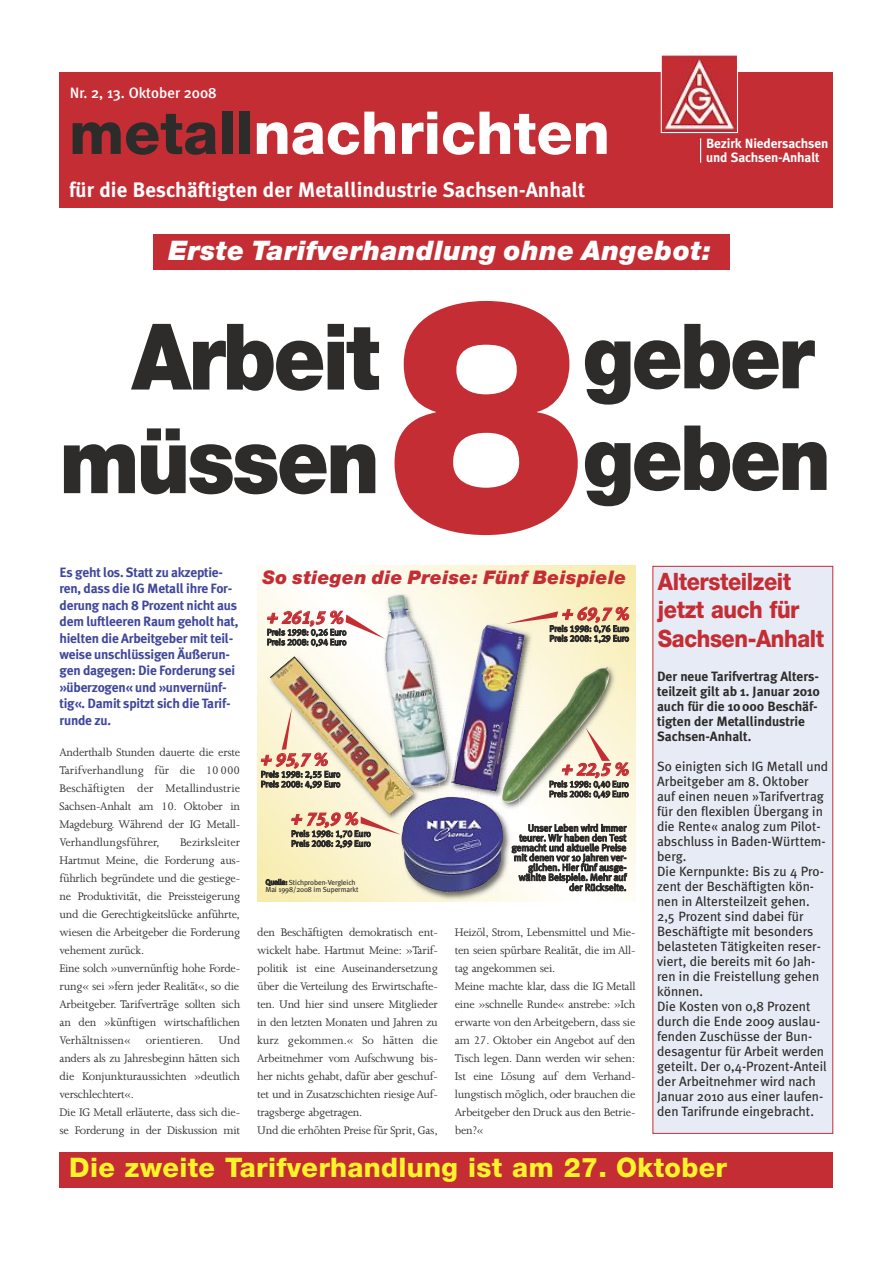
<style>
.page{position:relative;width:893px;height:1263px;background:#fff}
.page>*{position:absolute;margin:0;border:0;box-sizing:border-box;transform-origin:0 0}
.t1{font:900 328.8px "Helvetica Neue";color:#c42d34;scale:.9 1}
.t2{font:900 91.95px/103.6px "Helvetica Neue";letter-spacing:-.035em;color:#2d2c2b;text-align:right;scale:.9 1}
.t3{font:900 90.15px/101.7px "Helvetica Neue";letter-spacing:-.035em;color:#2d2c2b;scale:.9 1}
.t4{font:800 59.25px "Helvetica Neue";color:#fff}
.t5{font:800 27px "Helvetica Neue";letter-spacing:.01em;color:#fcf42b}
.t6{font:italic 900 27px "Helvetica Neue";letter-spacing:.02em;color:#fff}
.t7{font:800 24px/28.5px "Helvetica Neue";letter-spacing:-.02em;color:#c42d34;scale:.9 1}
.t8{font:700 21px "Meta Plus";color:#fff}
.t9{font:18.75px "Helvetica Neue Black Italic+RPPAII OV PHJKBC";letter-spacing:.02em;color:#c42d34}
.t10{font:17.7px "Meta Bold LF Italic+HYLWSK";letter-spacing:-.01em;color:#c42d34}
.t11{font:500 15px "Meta Plus";color:#fff}
.t12{font:13.5px/15px "Meta Plus";color:#2d2c2b}
.t13{font:700 13.5px/16.5px "Meta Plus";letter-spacing:-.015em;color:#3f479b}
.t14{font:700 13.5px/15px "Meta Plus";letter-spacing:-.005em;color:#2d2c2b}
.t15{font:700 13.35px/14.7px "Meta Plus";letter-spacing:-.01em;color:#fff}
.t16{font:12.6px/18px "Joanna";letter-spacing:-.02em;color:#2d2c2b}
.t17{font:9.9px/9.9px "Meta Plus Book Roman+WFSTOJ OV OHJKBC";letter-spacing:-.015em;color:#2d2c2b;text-align:right}
.t18{font:8.85px/9.9px "Meta Book LF Roman+ZCOMTN";letter-spacing:-.025em;color:#2d2c2b}
.t19{font:7.35px/7.4px "Meta Plus Book Roman+WFSTOJ OV OHJKBC";letter-spacing:-.015em;color:#2d2c2b}
.s1{color:#2d2c2b}
</style>
<div class="page">
<div style="left:60px;top:72px;width:773px;height:136px;background:#c42d34"></div>
<svg style="left:700px;top:138px;width:1px;height:25px"></svg>
<img style="left:663px;top:56px;width:73px;height:75px">
<div style="left:661px;top:54px;width:77px;height:79px;border:1px solid #fff"></div>
<div style="left:153px;top:234px;width:576px;height:36px;background:#c42d34"></div>
<div style="left:653px;top:567px;width:179px;height:566px;background:#e7ebf5"></div>
<div style="left:652px;top:566px;width:181px;height:568px;border:1px solid #c42d34"></div>
<div style="left:60px;top:1152px;width:773px;height:36px;background:#c42d34"></div>
<svg style="left:257px;top:566px;width:378px;height:336px"></svg>
<img style="left:393px;top:835px;width:126px;height:67px">
<img style="left:401px;top:835px;width:103px;height:57px">
<img style="left:257px;top:636px;width:151px;height:200px">
<img style="left:270px;top:656px;width:12px;height:158px">
<img style="left:459px;top:607px;width:83px;height:4px">
<img style="left:610px;top:636px;width:25px;height:199px">
<img style="left:610px;top:667px;width:5px;height:142px">
<img style="left:357px;top:576px;width:102px;height:35px">
<img style="left:385px;top:595px;width:63px;height:16px">
<img style="left:282px;top:611px;width:328px;height:224px">
<p class="t11" style="left:70px;top:84px;width:149px">Nr. 2, 13. Oktober 2008</p>
<h3 class="t4" style="left:69px;top:112px;width:542px"><span class="s1">metall</span>nachrichten</h3>
<p class="t15" style="left:706px;top:136px;width:124px">Bezirk Niedersachsen und Sachsen-Anhalt</p>
<h3 class="t8" style="left:69px;top:181px;width:518px">für die Beschäftigten der Metallindustrie Sachsen-Anhalt</h3>
<h3 class="t6" style="left:168px;top:240px;width:544px">Erste Tarifverhandlung ohne Angebot:</h3>
<h2 class="t2" style="left:60px;top:313px;width:357px">Arbeit müssen</h2>
<h1 class="t1" style="left:387px;top:298px;width:221px">8</h1>
<h3 class="t3" style="left:583px;top:313px;width:277px">geber geben</h3>
<p class="t13" style="left:60px;top:564px;width:180px">Es geht los. Statt zu akzeptie&shy;ren, dass die IG Metall ihre For&shy;derung nach 8 Prozent nicht aus dem luftleeren Raum geholt hat, hielten die Arbeitgeber mit teil&shy;weise unschlüssigen Äußerun&shy;gen dagegen: Die Forderung sei »überzogen« und »unvernünf&shy;tig«. Damit spitzt sich die Tarif&shy;runde zu.</p>
<p class="t16" style="left:59px;top:744px;width:182px;text-align:justify">Anderthalb Stunden dauerte die erste Tarifverhandlung für die 10 000<br>Beschäftigten der Metallindustrie Sachsen-Anhalt am 10. Oktober in Magdeburg. Während der IG Metall-Verhandlungsführer,</p>
<p class="t16" style="left:59px;top:834px;width:182px;text-indent:121px">Bezirksleiter Hartmut Meine, die Forderung aus&shy;führlich begründete und die gestiege&shy;ne Produktivität, die Preissteigerung und die Gerechtigkeitslücke anführte, wiesen die Arbeitgeber die Forderung vehement zurück.<br>Eine solch »unvernünftig hohe Forde&shy;rung« sei »fern jeder Realität«, so die Arbeitgeber. Tarifverträge sollten sich an den »künftigen wirtschaftlichen Verhältnissen« orientieren. Und anders als zu Jahresbeginn hätten sich die Konjunkturaussichten »deutlich verschlechtert«.<br>Die IG Metall erläuterte, dass sich die&shy;se Forderung in der Diskussion mit</p>
<h3 class="t9" style="left:262px;top:570px;width:365px">So stiegen die Preise: Fünf Beispiele</h3>
<h3 class="t10" style="left:267px;top:606px;width:78px">+ 261,5 %</h3>
<p class="t18" style="left:267px;top:627px;width:81px">Preis 1998: 0,26 Euro<br>Preis 2008: 0,94 Euro</p>
<h3 class="t10" style="left:562px;top:603px;width:69px">+ 69,7 %</h3>
<p class="t18" style="left:549px;top:623px;width:81px">Preis 1998: 0,76 Euro<br>Preis 2008: 1,29 Euro</p>
<h3 class="t10" style="left:261px;top:748px;width:69px">+ 95,7 %</h3>
<p class="t18" style="left:261px;top:769px;width:81px">Preis 1998: 2,55 Euro<br>Preis 2008: 4,99 Euro</p>
<h3 class="t10" style="left:291px;top:808px;width:69px">+ 75,9 %</h3>
<p class="t18" style="left:291px;top:828px;width:81px">Preis 1998: 1,70 Euro<br>Preis 2008: 2,99 Euro</p>
<p class="t19" style="left:265px;top:879px;width:94px">Quelle: Stichproben-Vergleich<br>Mai 1998/2008 im Supermarkt</p>
<p class="t16" style="left:257px;top:924px;width:182px">den Beschäftigten demokratisch ent&shy;wickelt habe. Hartmut Meine: »Tarif&shy;politik ist eine Auseinandersetzung über die Verteilung des Erwirtschafte&shy;ten. Und hier sind unsere Mitglieder in den letzten Monaten und Jahren zu kurz gekommen.« So hätten die Arbeitnehmer vom Aufschwung bis&shy;her nichts gehabt, dafür aber geschuf&shy;tet und in Zusatzschichten riesige Auf&shy;tragsberge abgetragen.<br>Und die erhöhten Preise für Sprit, Gas,</p>
<h3 class="t10" style="left:562px;top:758px;width:69px">+ 22,5 %</h3>
<p class="t18" style="left:549px;top:779px;width:81px">Preis 1998: 0,40 Euro<br>Preis 2008: 0,49 Euro</p>
<p class="t17" style="left:512px;top:824px;width:116px">Unser Leben wird immer teurer. Wir haben den Test gemacht und aktuelle Preise mit denen vor 10 Jahren ver&shy;glichen. Hier fünf ausge&shy;wählte Beispiele. Mehr auf der Rückseite.</p>
<p class="t16" style="left:455px;top:924px;width:182px">Heizöl, Strom, Lebensmittel und Mie&shy;ten seien spürbare Realität, die im All&shy;tag angekommen sei.<br>Meine machte klar, dass die IG Metall eine »schnelle Runde« anstrebe: »Ich erwarte von den Arbeitgebern, dass sie am 27. Oktober ein Angebot auf den<br>Tisch legen. Dann werden wir sehen:<br>Ist eine Lösung auf dem Verhand&shy;lungstisch möglich, oder brauchen die<br>Arbeitgeber den Druck aus den Betrie&shy;ben?«</p>
<h3 class="t7" style="left:658px;top:569px;width:186px">Altersteilzeit jetzt auch für<br>Sachsen-Anhalt</h3>
<p class="t14" style="left:657px;top:670px;width:164px">Der neue Tarifvertrag Alters&shy;teilzeit gilt ab 1. Januar 2010 auch für die 10 000 Beschäf&shy;tigten der Metallindustrie<br>Sachsen-Anhalt.</p>
<p class="t12" style="left:657px;top:760px;width:173px">So einigten sich IG Metall und<br>Arbeitgeber am 8. Oktober auf einen neuen »Tarifvertrag für den flexiblen Übergang in die Rente« analog zum Pilot&shy;abschluss in Baden-Württem&shy;berg.<br>Die Kernpunkte: Bis zu 4 Pro&shy;zent der Beschäftigten kön&shy;nen in Altersteilzeit gehen.<br>2,5 Prozent sind dabei für<br>Beschäftigte mit besonders belasteten Tätigkeiten reser&shy;viert, die bereits mit 60 Jah&shy;ren in die Freistellung gehen können.<br>Die Kosten von 0,8 Prozent durch die Ende 2009 auslau&shy;fenden Zuschüsse der Bun&shy;desagentur für Arbeit werden geteilt. Der 0,4-Prozent-Anteil der Arbeitnehmer wird nach<br>Januar 2010 aus einer laufen&shy;den Tarifrunde eingebracht.</p>
<h3 class="t5" style="left:69px;top:1158px;width:659px">Die zweite Tarifverhandlung ist am 27. Oktober</h3>
</div>
